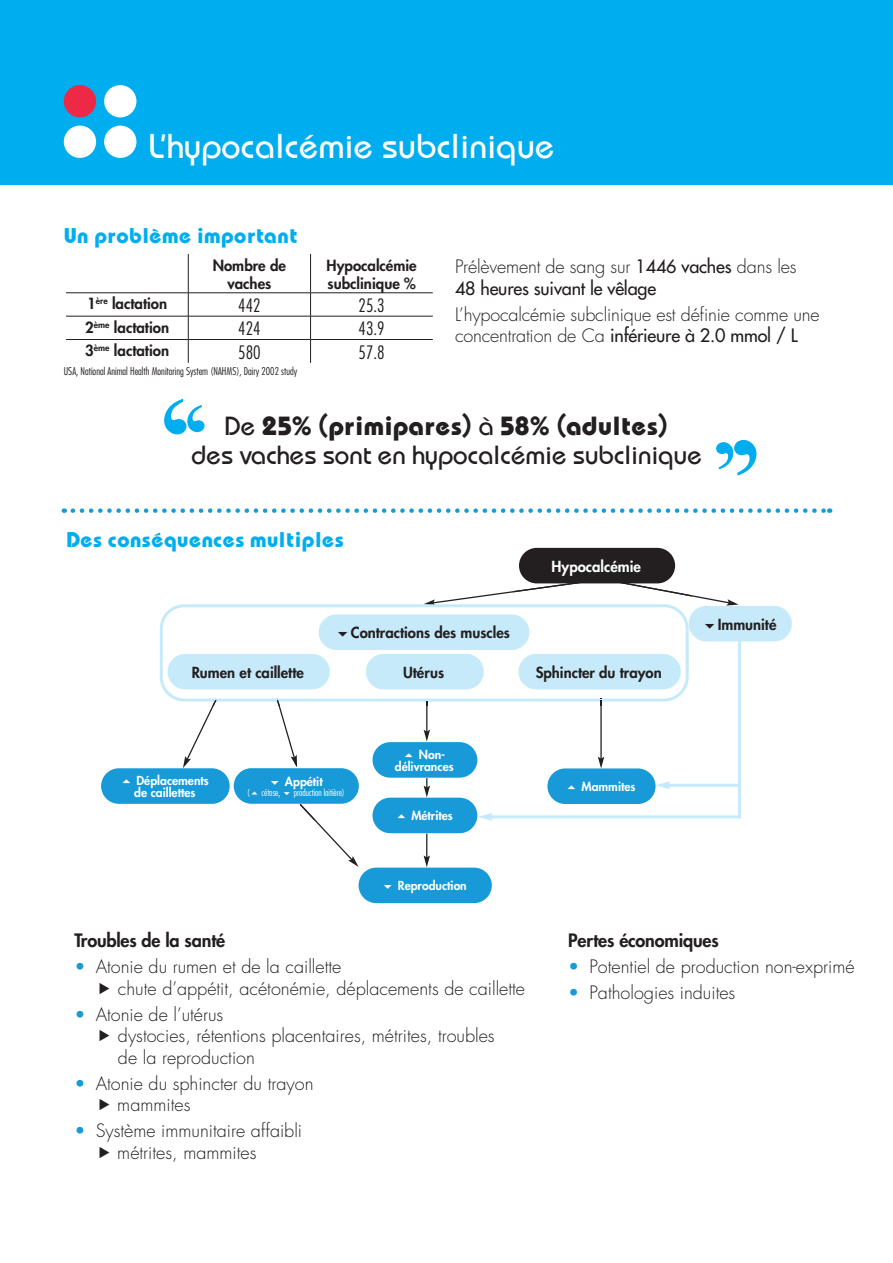
<style>
.page{position:relative;width:893px;height:1263px;background:#fff}
.page>*{position:absolute;margin:0;border:0;box-sizing:border-box;transform-origin:0 0}
.t1{font:500 31.5px "Bauhaus";color:#fff}
.t2{font:500 24px/28.8px "Bauhaus";letter-spacing:-.01em;color:#231f20;text-align:center}
.t3{font:700 19.5px "Bauhaus";color:#00aeef}
.t4{font:300 18px/21.6px "Futura Std";color:#231f20}
.t5{font:500 18px/21.6px "Futura Std";letter-spacing:-.01em;color:#231f20}
.t6{font:800 18px "Futura Std";letter-spacing:-.01em;color:#231f20}
.t7{font:300 condensed 18px "Futura Std";color:#231f20}
.t8{font:800 15px/18px "Futura Std";color:#231f20;text-align:center}
.t9{font:800 14.85px "Futura Std";color:#231f20}
.t10{font:800 14.85px "Futura Std";color:#fff}
.t11{font:800 12.15px/12.1px "Futura Std";color:#fff}
.t12{font:300 condensed 10.5px "Futura Std";color:#231f20}
.t13{font:300 condensed 9.45px "Futura Std";color:#fff}
.s1{font-weight:300}
.s2{font-weight:500}
.s3{font-weight:700}
.s4{color:#179ad7}
</style>
<div class="page">
<div style="left:0;top:0;width:893px;height:185px;background:#00aeef"></div>
<div style="left:101px;top:768px;width:129px;height:36px;background:#179ad7;border-radius:18px"></div>
<div style="left:372px;top:742px;width:105px;height:36px;background:#179ad7;border-radius:18px"></div>
<div style="left:372px;top:798px;width:105px;height:35px;background:#179ad7;border-radius:18px"></div>
<div style="left:359px;top:867px;width:133px;height:36px;background:#179ad7;border-radius:18px"></div>
<div style="left:547px;top:768px;width:109px;height:36px;background:#179ad7;border-radius:18px"></div>
<hr style="left:600px;top:699px;width:2px;height:60px;background:#231f20">
<svg style="left:598px;top:757px;width:6px;height:11px"></svg>
<hr style="left:426px;top:701px;width:1px;height:31px;background:#231f20">
<svg style="left:424px;top:730px;width:6px;height:11px"></svg>
<svg style="left:424px;top:778px;width:6px;height:19px"></svg>
<svg style="left:424px;top:834px;width:6px;height:33px"></svg>
<svg style="left:299px;top:802px;width:60px;height:65px"></svg>
<img style="left:300px;top:804px;width:16px;height:16px">
<div style="left:234px;top:768px;width:125px;height:36px;background:#179ad7;border-radius:18px"></div>
<hr style="left:738px;top:641px;width:3px;height:177px;background:#c6eafa">
<hr style="left:490px;top:815px;width:251px;height:3px;background:#c6eafa">
<svg style="left:478px;top:813px;width:14px;height:8px"></svg>
<hr style="left:667px;top:784px;width:72px;height:3px;background:#c6eafa">
<svg style="left:655px;top:781px;width:15px;height:8px"></svg>
<div style="left:689px;top:606px;width:103px;height:35px;background:#c6eafa;border-radius:18px"></div>
<svg style="left:615px;top:580px;width:124px;height:25px"></svg>
<svg style="left:424px;top:580px;width:162px;height:24px"></svg>
<img style="left:617px;top:581px;width:75px;height:15px">
<img style="left:513px;top:581px;width:72px;height:11px">
<div style="left:519px;top:548px;width:156px;height:35px;background:#231f20;border-radius:18px"></div>
<div style="left:160px;top:604px;width:529px;height:97px;border:3px solid #c6eafa;border-radius:23px"></div>
<div style="left:319px;top:614px;width:210px;height:36px;background:#c6eafa;border-radius:18px"></div>
<div style="left:366px;top:654px;width:118px;height:35px;background:#c6eafa;border-radius:18px"></div>
<div style="left:518px;top:654px;width:163px;height:35px;background:#c6eafa;border-radius:18px"></div>
<svg style="left:183px;top:697px;width:35px;height:71px"></svg>
<svg style="left:276px;top:697px;width:21px;height:70px"></svg>
<div style="left:168px;top:654px;width:162px;height:35px;background:#c6eafa;border-radius:18px"></div>
<hr style="left:188px;top:254px;width:1px;height:39px;background:#231f20">
<hr style="left:310px;top:254px;width:1px;height:39px;background:#231f20">
<hr style="left:66px;top:293px;width:122px;height:1px;background:#231f20">
<hr style="left:188px;top:293px;width:123px;height:1px;background:#231f20">
<hr style="left:311px;top:293px;width:122px;height:1px;background:#231f20">
<hr style="left:66px;top:316px;width:122px;height:1px;background:#231f20">
<hr style="left:188px;top:316px;width:123px;height:1px;background:#231f20">
<hr style="left:311px;top:316px;width:122px;height:1px;background:#231f20">
<hr style="left:66px;top:339px;width:122px;height:1px;background:#231f20">
<hr style="left:188px;top:339px;width:123px;height:1px;background:#231f20">
<svg style="left:188px;top:293px;width:1px;height:70px"></svg>
<hr style="left:311px;top:339px;width:122px;height:1px;background:#231f20">
<svg style="left:310px;top:294px;width:1px;height:69px"></svg>
<svg style="left:73px;top:508px;width:757px;height:5px"></svg>
<svg style="left:164px;top:399px;width:41px;height:35px"></svg>
<svg style="left:716px;top:440px;width:40px;height:35px"></svg>
<div style="left:104px;top:126px;width:32px;height:32px;background:#fff;border-radius:50%"></div>
<div style="left:104px;top:85px;width:32px;height:32px;background:#fff;border-radius:50%"></div>
<div style="left:64px;top:126px;width:32px;height:32px;background:#fff;border-radius:50%"></div>
<div style="left:64px;top:85px;width:32px;height:32px;background:#ed2946;border-radius:50%"></div>
<h1 class="t1" style="left:149px;top:125px;width:407px">L’hypocalcémie subclinique</h1>
<p class="t3" style="left:64px;top:223px;width:235px">Un problème important</p>
<p class="t5" style="left:455px;top:256px;width:343px"><span class="s1">Prélèvement de sang sur</span> 1446 vaches <span class="s1">dans les<br></span>48 heures suivant le vêlage</p>
<p class="t4" style="left:455px;top:304px;width:366px">L’hypocalcémie subclinique est définie comme une concentration de Ca <span class="s2">inférieure à 2.0 mmol / L</span></p>
<p class="t8" style="left:213px;top:256px;width:75px">Nombre de vaches</p>
<p class="t8" style="left:327px;top:256px;width:92px;text-align:left">Hypocalcémie subclinique %</p>
<p class="t8" style="left:87px;top:295px;width:82px">1<sup>ère</sup> lactation</p>
<p class="t7" style="left:238px;top:295px;width:24px">442</p>
<p class="t7" style="left:359px;top:295px;width:28px">25.3</p>
<p class="t8" style="left:85px;top:318px;width:85px">2<sup>ème</sup> lactation</p>
<p class="t7" style="left:238px;top:318px;width:24px">424</p>
<p class="t7" style="left:359px;top:318px;width:28px">43.9</p>
<p class="t8" style="left:85px;top:342px;width:85px">3<sup>ème</sup> lactation</p>
<p class="t7" style="left:238px;top:341px;width:24px">580</p>
<p class="t7" style="left:359px;top:341px;width:28px">57.8</p>
<p class="t12" style="left:64px;top:365px;width:235px">USA, National Animal Health Monitoring System (NAHMS), Dairy 2002 study</p>
<h2 class="t2" style="left:191px;top:411px;width:512px">De <span class="s3">25% (primipares)</span> à <span class="s3">58% (adultes)<br></span>des vaches sont en hypocalcémie subclinique</h2>
<p class="t3" style="left:66px;top:527px;width:280px">Des conséquences multiples</p>
<p class="t9" style="left:351px;top:623px;width:161px">Contractions des muscles</p>
<p class="t10" style="left:552px;top:557px;width:91px">Hypocalcémie</p>
<p class="t9" style="left:192px;top:663px;width:114px">Rumen et caillette</p>
<p class="t9" style="left:403px;top:663px;width:43px">Utérus</p>
<p class="t9" style="left:536px;top:663px;width:127px">Sphincter du trayon</p>
<p class="t11" style="left:134px;top:774px;width:76px">Déplacements de caillettes</p>
<p class="t11" style="left:285px;top:775px;width:39px">Appétit</p>
<p class="t13" style="left:247px;top:787px;width:35px">( cétose,</p>
<p class="t13" style="left:294px;top:787px;width:52px">production laitière)</p>
<p class="t11" style="left:395px;top:748px;width:60px;text-indent:24px">Non&shy;délivrances</p>
<p class="t11" style="left:411px;top:810px;width:43px">Métrites</p>
<p class="t11" style="left:398px;top:880px;width:70px">Reproduction</p>
<p class="t11" style="left:581px;top:781px;width:55px">Mammites</p>
<p class="t9" style="left:718px;top:615px;width:60px">Immunité</p>
<p class="t6" style="left:74px;top:929px;width:152px">Troubles de la santé</p>
<p class="t4" style="left:118px;top:956px;width:409px;text-indent:-44px"><span class="s4">•</span> Atonie du rumen et de la caillette<br>chute d’appétit, acétonémie, déplacements de caillette</p>
<p class="t4" style="left:118px;top:1004px;width:378px;text-indent:-44px"><span class="s4">•</span> Atonie de l’utérus<br>dystocies, rétentions placentaires, métrites, troubles de la reproduction</p>
<p class="t4" style="left:117px;top:1073px;width:198px;text-indent:-43px"><span class="s4">•</span> Atonie du sphincter du trayon mammites</p>
<p class="t4" style="left:74px;top:1120px;width:229px;text-align:center"><span class="s4">•</span> Système immunitaire affaibli métrites, mammites</p>
<p class="t6" style="left:568px;top:929px;width:152px">Pertes économiques</p>
<p class="t4" style="left:568px;top:956px;width:288px"><span class="s4">•</span> Potentiel de production non-exprimé</p>
<p class="t4" style="left:568px;top:982px;width:169px"><span class="s4">•</span> Pathologies induites</p>
</div>
